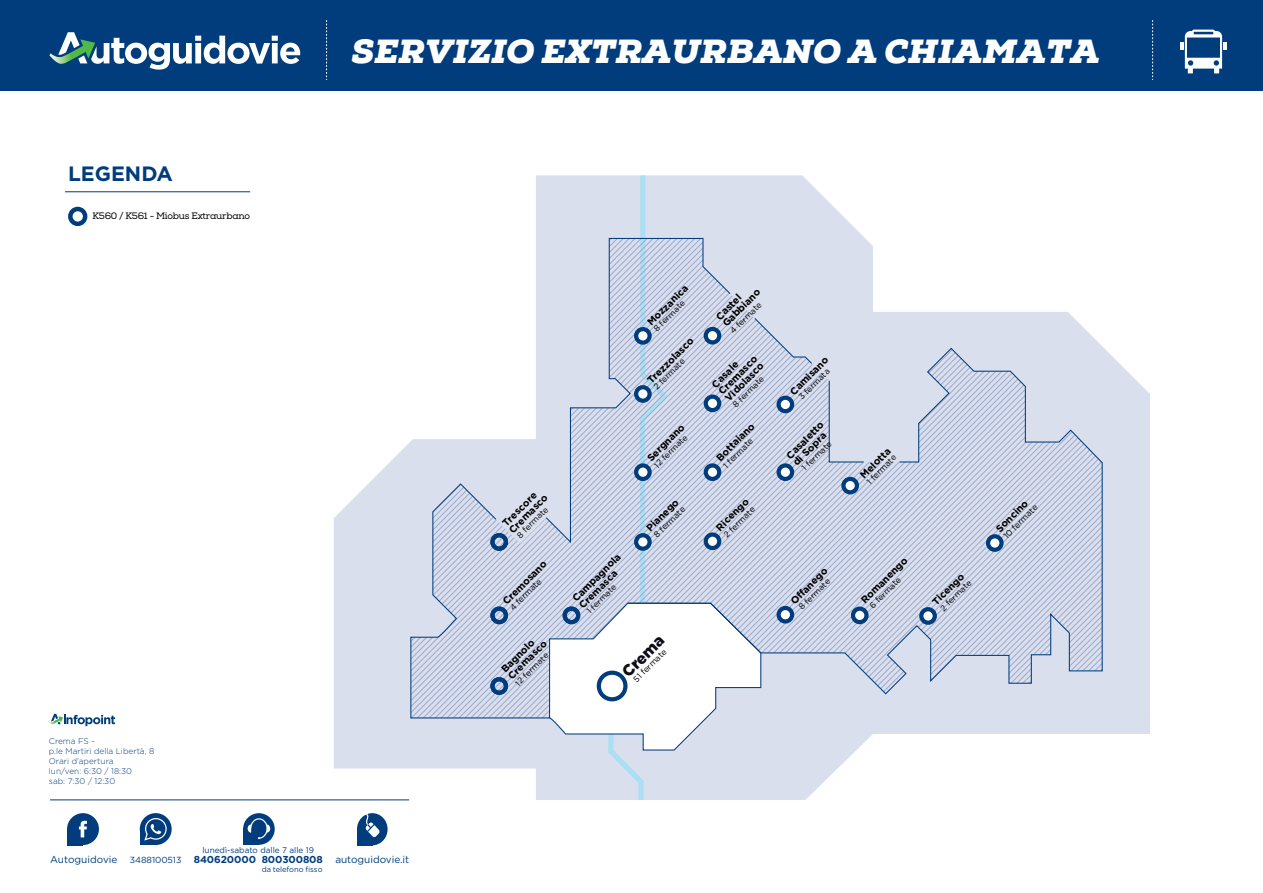
<style>
.page{position:relative;width:1263px;height:893px;background:#fff}
.page>*{position:absolute;margin:0;border:0;box-sizing:border-box;transform-origin:0 0}
.t1{font:italic 900 33.45px "Nexa Slab";color:#fff}
.t2{font:700 20.77px "Gotham";color:#013d7d}
.t3{font:900 15.75px "Gotham";color:#0e0c15}
.t4{font:10.05px "Gotham";letter-spacing:-.005em;color:#013d7d}
.t5{font:700 10.05px "Gotham";color:#013d7d}
.t6{font:700 9.98px/9.4px "Gotham";color:#000}
.t7{font:9.3px "Nexa Slab";letter-spacing:-.025em;color:#000}
.t8{font:8.85px "Gotham";letter-spacing:-.01em;color:#013d7d}
.t9{font:8.4px "Gotham";color:#000}
.t10{font:300 8.32px/10px "Gotham";color:#013d7d}
.t11{font:8.18px "Gotham";color:#013d7d}
.t12{font:7.57px "Gotham";letter-spacing:-.005em;color:#013d7d}
</style>
<div class="page">
<div style="left:0;top:0;width:1263px;height:90px;background:#013d7d"></div>
<svg style="left:326px;top:20px;width:1px;height:60px"></svg>
<svg style="left:1181px;top:30px;width:45px;height:43px"></svg>
<svg style="left:1152px;top:20px;width:1px;height:60px"></svg>
<svg style="left:334px;top:186px;width:816px;height:614px"></svg>
<svg style="left:49px;top:32px;width:251px;height:38px"></svg>
<div style="left:848px;top:695px;width:254px;height:23px;background:#dadfed"></div>
<svg style="left:813px;top:347px;width:290px;height:348px;background:#cdd3e5"></svg>
<svg style="left:410px;top:175px;width:403px;height:625px"></svg>
<div style="left:852px;top:608px;width:15px;height:15px;background:#fff;border:1px solid #013d7d;border-radius:50%"></div>
<div style="left:851px;top:606px;width:17px;height:18px;border:4px solid #013d7d;border-radius:50%"></div>
<svg style="left:778px;top:607px;width:15px;height:15px"></svg>
<div style="left:776px;top:606px;width:18px;height:18px;border:4px solid #013d7d;border-radius:50%"></div>
<div style="left:563px;top:606px;width:17px;height:18px;border:4px solid #013d7d;border-radius:50%"></div>
<div style="left:490px;top:606px;width:18px;height:18px;border:4px solid #013d7d;border-radius:50%"></div>
<div style="left:490px;top:533px;width:18px;height:18px;border:4px solid #013d7d;border-radius:50%"></div>
<div style="left:490px;top:677px;width:18px;height:18px;border:4px solid #013d7d;border-radius:50%"></div>
<svg style="left:636px;top:535px;width:14px;height:14px"></svg>
<div style="left:634px;top:533px;width:18px;height:18px;border:4px solid #013d7d;border-radius:50%"></div>
<svg style="left:636px;top:465px;width:14px;height:14px"></svg>
<div style="left:634px;top:463px;width:18px;height:18px;border:4px solid #013d7d;border-radius:50%"></div>
<div style="left:705px;top:465px;width:15px;height:14px;background:#fff;border:1px solid #013d7d;border-radius:50%"></div>
<div style="left:704px;top:463px;width:17px;height:18px;border:4px solid #013d7d;border-radius:50%"></div>
<div style="left:778px;top:397px;width:15px;height:15px;background:#fff;border:1px solid #013d7d;border-radius:50%"></div>
<div style="left:776px;top:396px;width:18px;height:17px;border:4px solid #013d7d;border-radius:50%"></div>
<div style="left:705px;top:396px;width:15px;height:15px;background:#fff;border:1px solid #013d7d;border-radius:50%"></div>
<div style="left:704px;top:394px;width:17px;height:18px;border:4px solid #013d7d;border-radius:50%"></div>
<div style="left:705px;top:328px;width:15px;height:15px;background:#fff;border:1px solid #013d7d;border-radius:50%"></div>
<div style="left:704px;top:327px;width:17px;height:18px;border:4px solid #013d7d;border-radius:50%"></div>
<svg style="left:778px;top:465px;width:15px;height:14px"></svg>
<div style="left:776px;top:463px;width:18px;height:18px;border:4px solid #013d7d;border-radius:50%"></div>
<div style="left:843px;top:478px;width:14px;height:15px;background:#fff;border:1px solid #013d7d;border-radius:50%"></div>
<div style="left:841px;top:477px;width:18px;height:17px;border:4px solid #013d7d;border-radius:50%"></div>
<div style="left:705px;top:534px;width:15px;height:15px;background:#fff;border:1px solid #013d7d;border-radius:50%"></div>
<div style="left:704px;top:532px;width:17px;height:18px;border:4px solid #013d7d;border-radius:50%"></div>
<svg style="left:921px;top:609px;width:14px;height:14px"></svg>
<div style="left:919px;top:607px;width:18px;height:18px;border:4px solid #013d7d;border-radius:50%"></div>
<svg style="left:987px;top:536px;width:15px;height:14px"></svg>
<div style="left:986px;top:534px;width:18px;height:18px;border:4px solid #013d7d;border-radius:50%"></div>
<svg style="left:636px;top:329px;width:14px;height:14px"></svg>
<div style="left:634px;top:327px;width:18px;height:18px;border:4px solid #013d7d;border-radius:50%"></div>
<svg style="left:636px;top:387px;width:14px;height:14px"></svg>
<div style="left:634px;top:385px;width:18px;height:18px;border:4px solid #013d7d;border-radius:50%"></div>
<div style="left:599px;top:673px;width:26px;height:26px;background:#fff;border-radius:50%"></div>
<div style="left:597px;top:671px;width:30px;height:30px;border:4px solid #013d7d;border-radius:50%"></div>
<hr style="left:65px;top:191px;width:185px;height:1px;background:#013d7d">
<div style="left:68px;top:207px;width:19px;height:19px;border:4px solid #013d7d;border-radius:50%"></div>
<hr style="left:50px;top:800px;width:359px;height:1px;background:#013d7d">
<svg style="left:48px;top:714px;width:67px;height:12px"></svg>
<div style="left:140px;top:829px;width:16px;height:16px;background:#013d7d"></div>
<div style="left:140px;top:813px;width:32px;height:32px;background:#013d7d;border-radius:50%"></div>
<svg style="left:143px;top:817px;width:24px;height:24px"></svg>
<div style="left:357px;top:829px;width:15px;height:16px;background:#013d7d"></div>
<div style="left:357px;top:813px;width:31px;height:32px;background:#013d7d;border-radius:50%"></div>
<svg style="left:364px;top:813px;width:16px;height:24px"></svg>
<div style="left:243px;top:829px;width:16px;height:16px;background:#013d7d"></div>
<div style="left:243px;top:813px;width:32px;height:32px;background:#013d7d;border-radius:50%"></div>
<svg style="left:248px;top:818px;width:22px;height:21px"></svg>
<div style="left:67px;top:829px;width:16px;height:16px;background:#013d7d"></div>
<div style="left:67px;top:813px;width:32px;height:32px;background:#013d7d;border-radius:50%"></div>
<svg style="left:79px;top:821px;width:8px;height:16px"></svg>
<p class="t2" style="left:68px;top:160px;width:106px">LEGENDA</p>
<p class="t7" style="left:92px;top:211px;width:159px">K560 / K561 - Miobus Extraurbano</p>
<p class="t10" style="left:49px;top:736px;width:107px">Crema FS -<br>p.le Martiri della Libertà, 8<br>Orari d’apertura<br>lun/ven: 6:30 / 18:30<br>sab: 7:30 / 12:30</p>
<p class="t1" style="left:352px;top:31px;width:750px">SERVIZIO EXTRAURBANO A CHIAMATA</p>
<p class="t6" style="left:645px;top:320px;width:55px;rotate:-45deg">Mozzanica</p>
<p class="t6" style="left:714px;top:315px;width:50px;rotate:-45deg">Castel<br>Gabbiano</p>
<p class="t9" style="left:651px;top:326px;width:42px;rotate:-45deg">8 fermate</p>
<p class="t9" style="left:728px;top:328px;width:42px;rotate:-45deg">4 fermate</p>
<p class="t6" style="left:645px;top:378px;width:62px;rotate:-45deg">Trezzolasco</p>
<p class="t9" style="left:651px;top:384px;width:42px;rotate:-45deg">2 fermate</p>
<p class="t6" style="left:645px;top:456px;width:50px;rotate:-45deg">Sergnano</p>
<p class="t9" style="left:652px;top:463px;width:45px;rotate:-45deg">12 fermate</p>
<p class="t6" style="left:710px;top:383px;width:52px;rotate:-45deg">Casale<br>Cremasco<br>Vidolasco</p>
<p class="t9" style="left:721px;top:463px;width:40px;rotate:-45deg">1 fermate</p>
<p class="t9" style="left:730px;top:402px;width:42px;rotate:-45deg">8 fermate</p>
<p class="t6" style="left:714px;top:456px;width:51px;rotate:-45deg">Bottaiano</p>
<p class="t6" style="left:500px;top:521px;width:52px;rotate:-45deg">Trescore<br>Cremasco</p>
<p class="t6" style="left:714px;top:526px;width:43px;rotate:-45deg">Ricengo</p>
<p class="t6" style="left:645px;top:526px;width:43px;rotate:-45deg">Pianego</p>
<p class="t9" style="left:514px;top:533px;width:42px;rotate:-45deg">8 fermate</p>
<p class="t9" style="left:651px;top:532px;width:42px;rotate:-45deg">8 fermate</p>
<p class="t9" style="left:721px;top:532px;width:42px;rotate:-45deg">2 fermate</p>
<p class="t6" style="left:788px;top:390px;width:51px;rotate:-45deg">Camisano</p>
<p class="t6" style="left:785px;top:454px;width:50px;rotate:-45deg">Casaletto di Sopra</p>
<p class="t9" style="left:796px;top:394px;width:42px;rotate:-45deg">3 fermata</p>
<p class="t9" style="left:799px;top:465px;width:40px;rotate:-45deg">1 fermate</p>
<p class="t6" style="left:858px;top:473px;width:40px;rotate:-45deg">Melotta</p>
<p class="t9" style="left:864px;top:479px;width:40px;rotate:-45deg">1 fermate</p>
<p class="t6" style="left:501px;top:599px;width:59px;rotate:-45deg">Cremosano</p>
<p class="t6" style="left:500px;top:667px;width:52px;rotate:-45deg">Bagnolo<br>Cremasco</p>
<p class="t9" style="left:507px;top:605px;width:42px;rotate:-45deg">4 fermate</p>
<p class="t9" style="left:513px;top:681px;width:45px;rotate:-45deg">12 fermate</p>
<p class="t6" style="left:571px;top:597px;width:65px;rotate:-45deg">Campagnola<br>Cremasca</p>
<p class="t6" style="left:859px;top:598px;width:63px;rotate:-45deg">Romanengo</p>
<p class="t6" style="left:789px;top:599px;width:49px;rotate:-45deg">O anego</p>
<p class="t6" style="left:930px;top:600px;width:42px;rotate:-45deg">Ticengo</p>
<p class="t9" style="left:584px;top:608px;width:40px;rotate:-45deg">1 fermate</p>
<p class="t9" style="left:796px;top:605px;width:42px;rotate:-45deg">8 fermate</p>
<p class="t9" style="left:867px;top:603px;width:42px;rotate:-45deg">6 fermate</p>
<p class="t9" style="left:938px;top:606px;width:42px;rotate:-45deg">2 fermate</p>
<p class="t9" style="left:631px;top:677px;width:45px;rotate:-45deg">51 fermate</p>
<p class="t3" style="left:617px;top:667px;width:54px;rotate:-45deg">Crema</p>
<p class="t6" style="left:994px;top:527px;width:42px;rotate:-45deg">Soncino</p>
<p class="t9" style="left:1001px;top:533px;width:46px;rotate:-45deg">10 fermate</p>
<p class="t4" style="left:50px;top:853px;width:69px">Autoguidovie</p>
<p class="t11" style="left:202px;top:845px;width:113px">lunedì-sabato dalle 7 alle 19</p>
<p class="t5" style="left:194px;top:853px;width:131px">840620000 800300808</p>
<p class="t12" style="left:262px;top:864px;width:62px">da telefono fisso</p>
<p class="t8" style="left:130px;top:854px;width:53px">3488100513</p>
<p class="t4" style="left:335px;top:853px;width:75px">autoguidovie.it</p>
</div>
